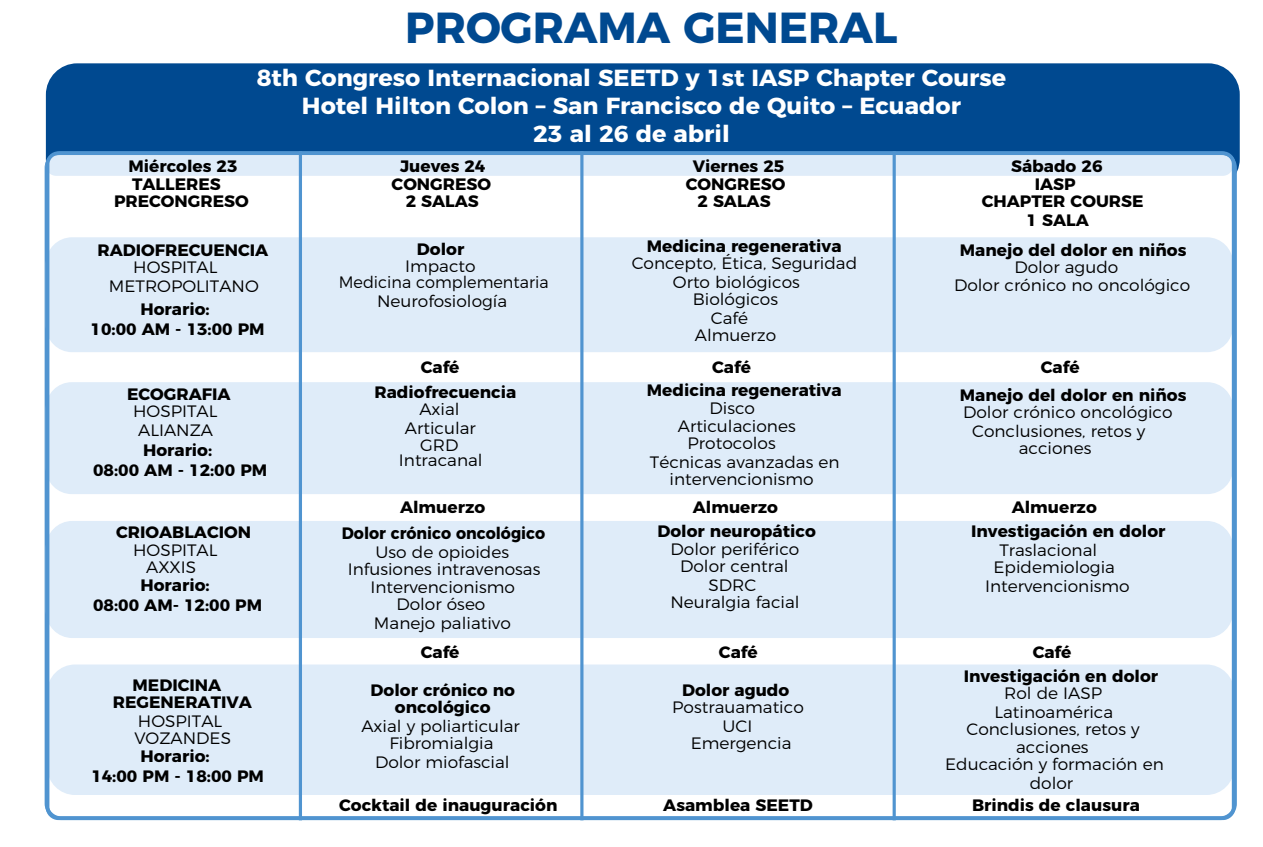
<style>
.page{position:relative;width:1263px;height:847px;background:#fff}
.page>*{position:absolute;margin:0;border:0;box-sizing:border-box;transform-origin:0 0}
.t1{font:700 43.35px "Montserrat";color:#004990}
.t2{font:700 23.25px/27.9px "Montserrat";color:#fff;text-align:center}
.t3{font:300 16.5px/18.6px "Montserrat";color:#000;text-align:center}
.t4{font:700 16.5px/17.1px "Montserrat";color:#000;text-align:center}
.t5{font:700 16.5px "Montserrat";color:#000;scale:.96 1}
</style>
<div class="page">
<div style="left:46px;top:63px;width:1194px;height:127px;background:#004990;border-radius:31px"></div>
<div style="left:46px;top:153px;width:1189px;height:664px;background:#fff;border-radius:15px"></div>
<div style="left:46px;top:237px;width:1187px;height:115px;background:#dfecf9;border-radius:26px"></div>
<div style="left:46px;top:155px;width:1187px;height:21px;background:#dfecf9;border-radius:10px"></div>
<div style="left:46px;top:382px;width:1187px;height:112px;background:#dfecf9;border-radius:26px"></div>
<div style="left:46px;top:520px;width:1187px;height:117px;background:#dfecf9;border-radius:26px"></div>
<div style="left:47px;top:664px;width:1187px;height:130px;background:#dfecf9;border-radius:28px"></div>
<hr style="left:299px;top:151px;width:3px;height:668px;background:#5094d0">
<hr style="left:580px;top:151px;width:3px;height:668px;background:#5094d0">
<svg style="left:892px;top:156px;width:4px;height:658px"></svg>
<div style="left:46px;top:151px;width:1189px;height:668px;border:4px solid #5094d0;border-radius:11px"></div>
<h1 class="t1" style="left:405px;top:-8px;width:494px">PROGRAMA GENERAL</h1>
<h2 class="t2" style="left:257px;top:62px;width:751px">8th Congreso Internacional SEETD y 1st IASP Chapter Course<br>Hotel Hilton Colon – San Francisco de Quito – Ecuador<br>23 al 26 de abril</h2>
<p class="t4" style="left:128px;top:156px;width:111px">Miércoles 23</p>
<p class="t4" style="left:400px;top:156px;width:87px">Jueves 24</p>
<p class="t4" style="left:693px;top:156px;width:93px">Viernes 25</p>
<p class="t4" style="left:1011px;top:156px;width:93px">Sábado 26</p>
<p class="t4" style="left:114px;top:174px;width:136px">TALLERES<br>PRECONGRESO</p>
<p class="t4" style="left:392px;top:174px;width:101px">CONGRESO<br>2 SALAS</p>
<p class="t4" style="left:686px;top:174px;width:101px">CONGRESO<br>2 SALAS</p>
<p class="t4" style="left:982px;top:174px;width:163px;text-align:left;text-indent:53px">IASP<br>CHAPTER COURSE</p>
<p class="t4" style="left:1026px;top:210px;width:64px">1 SALA</p>
<p class="t4" style="left:97px;top:240px;width:172px">RADIOFRECUENCIA</p>
<p class="t3" style="left:109px;top:256px;width:151px;text-align:left;text-indent:24px">HOSPITAL<br>METROPOLITANO</p>
<p class="t4" style="left:647px;top:236px;width:196px">Medicina regenerativa</p>
<p class="t3" style="left:673px;top:253px;width:186px;text-align:left;text-indent:-41px">Concepto, Ética, Seguridad<br>Orto biológicos</p>
<p class="t3" style="left:711px;top:288px;width:69px;text-align:left;text-indent:-18px">Biológicos<br>Café</p>
<p class="t3" style="left:695px;top:324px;width:83px">Almuerzo</p>
<p class="t4" style="left:417px;top:239px;width:49px">Dolor</p>
<p class="t3" style="left:339px;top:256px;width:211px;line-height:16.6px">Impacto<br>Medicina complementaria</p>
<p class="t3" style="left:377px;top:290px;width:132px">Neurofosiología</p>
<p class="t4" style="left:960px;top:240px;width:228px">Manejo del dolor en niños</p>
<p class="t3" style="left:954px;top:256px;width:238px;text-align:left;text-indent:60px">Dolor agudo<br>Dolor crónico no oncológico</p>
<p class="t4" style="left:91px;top:298px;width:176px;line-height:19.8px">Horario:<br>10:00 AM - 13:00 PM</p>
<p class="t4" style="left:127px;top:384px;width:105px">ECOGRAFIA</p>
<p class="t3" style="left:133px;top:400px;width:86px">HOSPITAL<br>ALIANZA</p>
<p class="t4" style="left:93px;top:438px;width:176px;line-height:19.8px">Horario:<br>08:00 AM - 12:00 PM</p>
<p class="t4" style="left:116px;top:521px;width:137px">CRIOABLACION</p>
<p class="t3" style="left:133px;top:540px;width:86px;line-height:17.1px">HOSPITAL<br>AXXIS</p>
<p class="t4" style="left:93px;top:574px;width:170px;line-height:19.8px">Horario:<br>08:00 AM- 12:00 PM</p>
<p class="t4" style="left:113px;top:674px;width:141px;text-align:left;text-indent:20px">MEDICINA<br>REGENERATIVA</p>
<p class="t3" style="left:134px;top:710px;width:98px;line-height:17.1px;text-align:left">HOSPITAL<br>VOZANDES</p>
<p class="t4" style="left:91px;top:744px;width:174px;line-height:19.8px">Horario:<br>14:00 PM - 18:00 PM</p>
<p class="t4" style="left:421px;top:357px;width:40px">Café</p>
<p class="t4" style="left:712px;top:357px;width:40px">Café</p>
<p class="t4" style="left:1041px;top:357px;width:40px">Café</p>
<p class="t4" style="left:374px;top:382px;width:143px">Radiofrecuencia</p>
<p class="t3" style="left:405px;top:398px;width:72px">Axial<br>Articular</p>
<p class="t3" style="left:399px;top:436px;width:85px;line-height:14.7px">GRD<br>Intracanal</p>
<p class="t4" style="left:647px;top:380px;width:196px">Medicina regenerativa</p>
<p class="t3" style="left:678px;top:396px;width:119px">Disco<br>Articulaciones</p>
<p class="t3" style="left:650px;top:432px;width:191px;text-align:left;text-indent:38px">Protocolos<br>Técnicas avanzadas en</p>
<p class="t3" style="left:669px;top:468px;width:146px">intervencionismo</p>
<p class="t4" style="left:960px;top:385px;width:228px">Manejo del dolor en niños</p>
<p class="t3" style="left:972px;top:401px;width:202px;text-align:left;text-indent:-9px">Dolor crónico oncológico<br>Conclusiones, retos y</p>
<p class="t3" style="left:1019px;top:437px;width:74px">acciones</p>
<p class="t4" style="left:400px;top:496px;width:87px">Almuerzo</p>
<p class="t4" style="left:693px;top:496px;width:87px">Almuerzo</p>
<p class="t4" style="left:1012px;top:496px;width:87px">Almuerzo</p>
<p class="t5" style="left:342px;top:519px;width:213px">Dolor crónico oncológico</p>
<p class="t3" style="left:348px;top:541px;width:194px;line-height:17.1px">Uso de opioides<br>Infusiones intravenosas</p>
<p class="t3" style="left:370px;top:577px;width:146px;line-height:17.1px">Intervencionismo<br>Dolor óseo</p>
<p class="t3" style="left:374px;top:612px;width:138px">Manejo paliativo</p>
<p class="t4" style="left:657px;top:521px;width:160px">Dolor neuropático</p>
<p class="t3" style="left:670px;top:539px;width:130px;line-height:17.1px">Dolor periférico<br>Dolor central</p>
<p class="t3" style="left:670px;top:575px;width:131px;line-height:17.1px">SDRC<br>Neuralgia facial</p>
<p class="t4" style="left:971px;top:521px;width:196px">Investigación en dolor</p>
<p class="t3" style="left:993px;top:540px;width:123px;line-height:17.1px;text-align:left;text-indent:6px">Traslacional<br>Epidemiologia</p>
<p class="t3" style="left:985px;top:574px;width:146px">Intervencionismo</p>
<p class="t4" style="left:421px;top:642px;width:40px">Café</p>
<p class="t4" style="left:719px;top:642px;width:40px">Café</p>
<p class="t4" style="left:1033px;top:642px;width:40px">Café</p>
<p class="t4" style="left:371px;top:680px;width:146px">Dolor crónico no oncológico</p>
<p class="t3" style="left:361px;top:715px;width:160px;line-height:17.1px">Axial y poliarticular<br>Fibromialgia</p>
<p class="t3" style="left:375px;top:750px;width:136px">Dolor miofascial</p>
<p class="t4" style="left:682px;top:680px;width:109px">Dolor agudo</p>
<p class="t3" style="left:672px;top:696px;width:133px">Postrauamatico<br>UCI</p>
<p class="t3" style="left:691px;top:732px;width:102px">Emergencia</p>
<p class="t4" style="left:964px;top:665px;width:196px">Investigación en dolor</p>
<p class="t3" style="left:994px;top:682px;width:120px">Rol de IASP<br>Latinoamérica</p>
<p class="t3" style="left:966px;top:717px;width:175px">Conclusiones, retos y acciones</p>
<p class="t3" style="left:945px;top:753px;width:220px">Educación y formación en dolor</p>
<p class="t4" style="left:339px;top:795px;width:220px">Cocktail de inauguración</p>
<p class="t4" style="left:663px;top:795px;width:151px">Asamblea SEETD</p>
<p class="t4" style="left:972px;top:795px;width:169px">Brindis de clausura</p>
</div>
